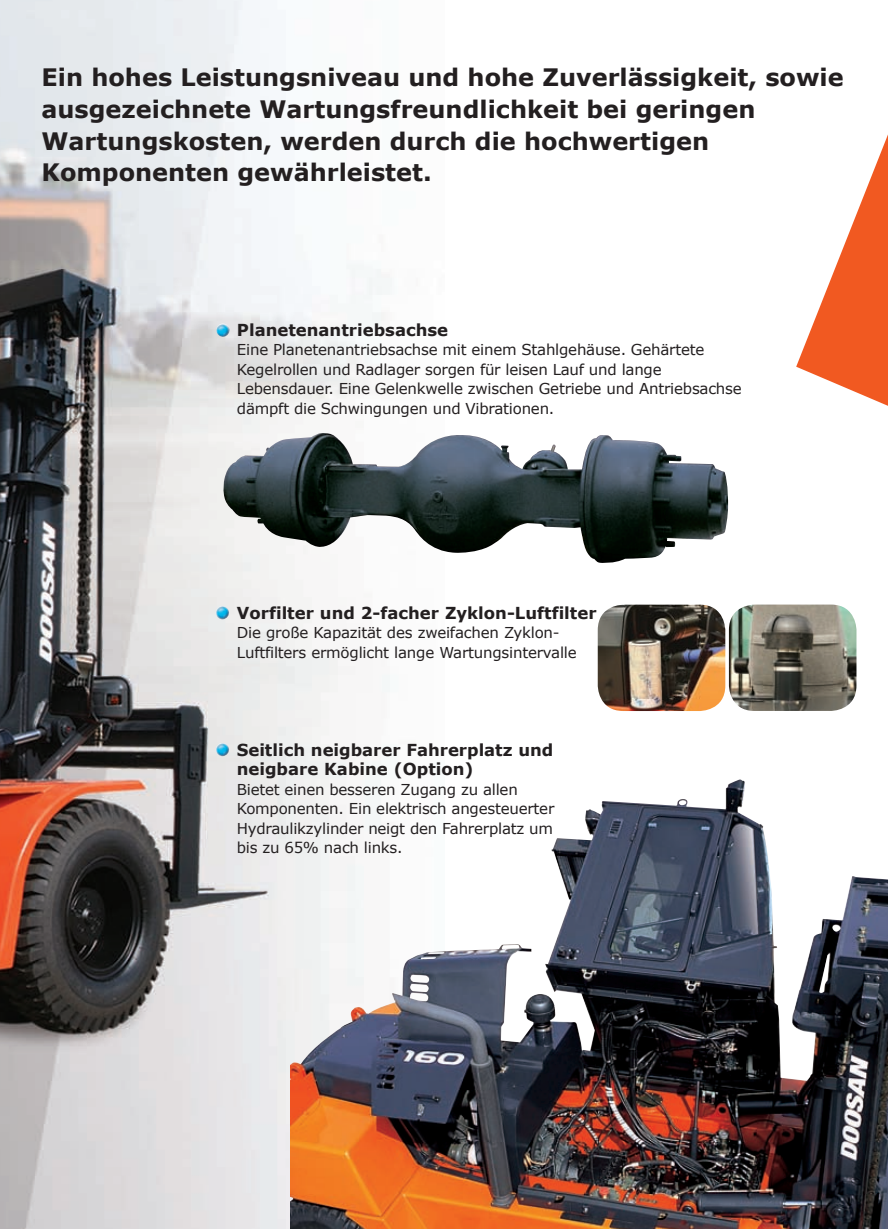
<style>
.page{position:relative;width:888px;height:1229px;background:#fff}
.page>*{position:absolute;margin:0;border:0;box-sizing:border-box;transform-origin:0 0}
.t1{font:700 24px/31.5px "Verdana";color:#231f20}
.t2{font:700 16.5px/19.8px "Verdana";color:#231f20}
.t3{font:15px/19.5px "Verdana";letter-spacing:-.015em;color:#231f20}
</style>
<div class="page">
<img style="left:0;top:0;width:392px;height:1228px">
<svg style="left:796px;top:134px;width:92px;height:272px"></svg>
<img style="left:291px;top:778px;width:597px;height:450px">
<img style="left:216px;top:323px;width:14px;height:14px">
<img style="left:223px;top:432px;width:505px;height:131px">
<img style="left:598px;top:604px;width:127px;height:106px;border-radius:26px">
<img style="left:729px;top:604px;width:127px;height:106px;border-radius:26px">
<img style="left:215px;top:606px;width:15px;height:13px">
<img style="left:216px;top:742px;width:14px;height:14px">
<h1 class="t1" style="left:42px;top:61px;width:804px">Ein hohes Leistungsniveau und hohe Zuverlässigkeit, sowie ausgezeichnete Wartungsfreundlichkeit bei geringen Wartungskosten, werden durch die hochwertigen Komponenten gewährleistet.</h1>
<p class="t2" style="left:237px;top:319px;width:213px">Planetenantriebsachse</p>
<p class="t3" style="left:237px;top:339px;width:506px">Eine Planetenantriebsachse mit einem Stahlgehäuse. Gehärtete Kegelrollen und Radlager sorgen für leisen Lauf und lange Lebensdauer. Eine Gelenkwelle zwischen Getriebe und Antriebsachse dämpft die Schwingungen und Vibrationen.</p>
<p class="t2" style="left:237px;top:602px;width:361px">Vorfilter und 2-facher Zyklon-Luftfilter</p>
<p class="t3" style="left:237px;top:622px;width:341px">Die große Kapazität des zweifachen Zyklon-<br>Luftfilters ermöglicht lange Wartungsintervalle</p>
<p class="t2" style="left:237px;top:738px;width:318px">Seitlich neigbarer Fahrerplatz und neigbare Kabine (Option)</p>
<p class="t3" style="left:237px;top:779px;width:319px">Bietet einen besseren Zugang zu allen Komponenten. Ein elektrisch angesteuerter Hydraulikzylinder neigt den Fahrerplatz um bis zu 65% nach links.</p>
</div>
